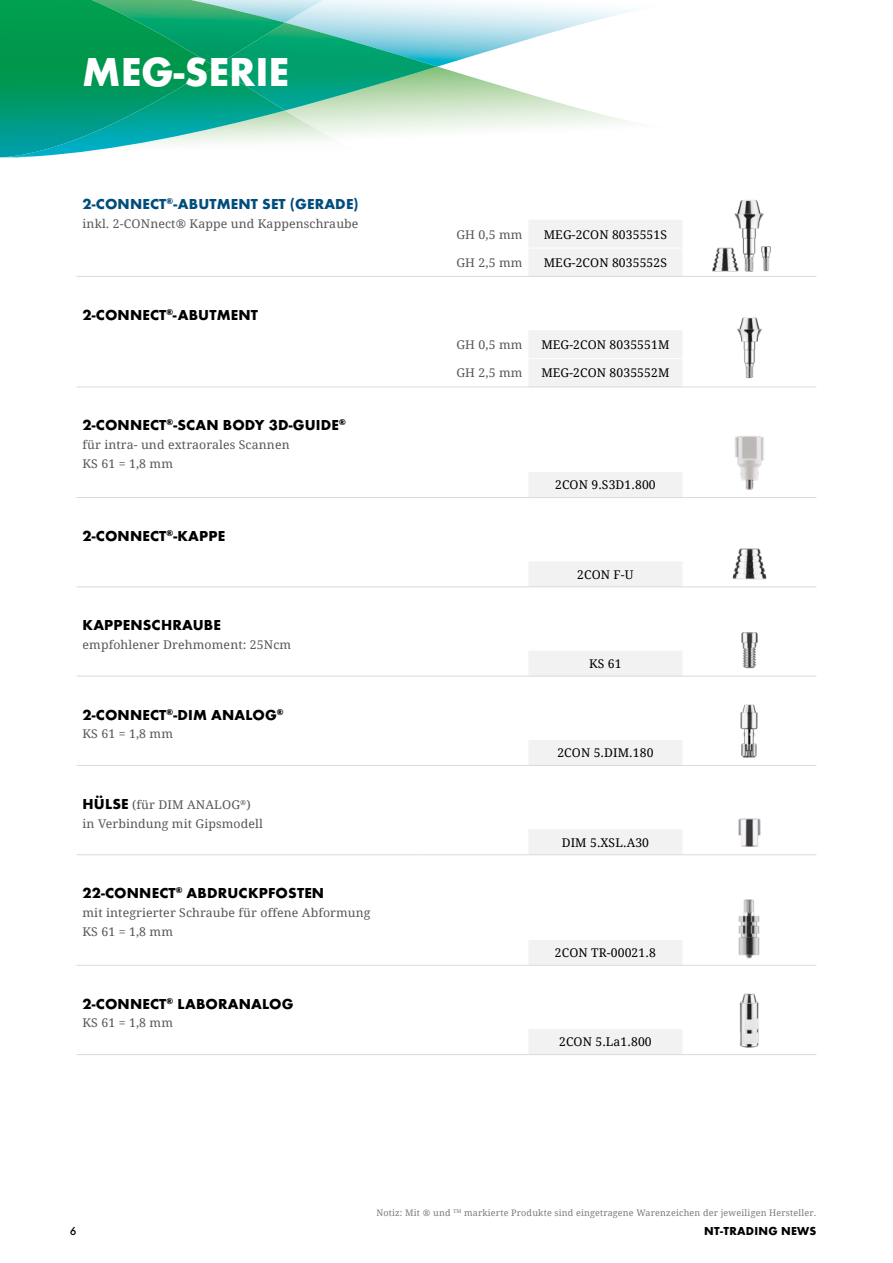
<style>
.page{position:relative;width:893px;height:1263px;background:#fff}
.page>*{position:absolute;margin:0;border:0;box-sizing:border-box;transform-origin:0 0}
.Master_Serie{font:700 42px "Futura";color:#fff}
.Tab_Artikelname{font:700 15px "Futura";letter-spacing:.01em;color:#000}
.Tab_Artikelgruppe{font:700 15px "Futura";letter-spacing:.01em;color:#004d7c}
.Tab_Beschreibung{font:12px "Droid Serif NT";letter-spacing:.01em;color:#575756}
.Tab_Artikelnummer{font:12px "Droid Serif NT";letter-spacing:.01em;color:#000}
.t1{font:700 12px "Futura";letter-spacing:.02em;color:#000}
.t2{font:500 12px "Futura";color:#000}
.t3{font:9px "Droid Serif NT";letter-spacing:.02em;color:#7c7b7b}
.s1{font-family:"Futura";font-weight:700;font-size:15px;color:#000}
</style>
<div class="page">
<svg style="left:528px;top:220px;width:154px;height:834px"></svg>
<hr style="left:77px;top:1054px;width:340px;height:1px;background:#dadada">
<hr style="left:528px;top:248px;width:154px;height:1px;background:#fff">
<hr style="left:528px;top:358px;width:154px;height:1px;background:#fff">
<hr style="left:77px;top:586px;width:340px;height:1px;background:#dadada">
<hr style="left:417px;top:586px;width:111px;height:1px;background:#dadada">
<hr style="left:528px;top:586px;width:154px;height:1px;background:#dadada">
<hr style="left:682px;top:586px;width:134px;height:1px;background:#dadada">
<hr style="left:77px;top:765px;width:340px;height:1px;background:#dadada">
<hr style="left:417px;top:765px;width:111px;height:1px;background:#dadada">
<hr style="left:528px;top:765px;width:154px;height:1px;background:#dadada">
<hr style="left:682px;top:765px;width:134px;height:1px;background:#dadada">
<hr style="left:77px;top:854px;width:340px;height:1px;background:#dadada">
<hr style="left:417px;top:854px;width:111px;height:1px;background:#dadada">
<hr style="left:528px;top:854px;width:154px;height:1px;background:#dadada">
<hr style="left:682px;top:854px;width:134px;height:1px;background:#dadada">
<hr style="left:77px;top:965px;width:340px;height:1px;background:#dadada">
<hr style="left:417px;top:965px;width:111px;height:1px;background:#dadada">
<hr style="left:528px;top:965px;width:154px;height:1px;background:#dadada">
<hr style="left:682px;top:965px;width:134px;height:1px;background:#dadada">
<hr style="left:417px;top:1054px;width:111px;height:1px;background:#dadada">
<hr style="left:528px;top:1054px;width:154px;height:1px;background:#dadada">
<hr style="left:682px;top:1054px;width:134px;height:1px;background:#dadada">
<hr style="left:77px;top:676px;width:340px;height:1px;background:#dadada">
<hr style="left:417px;top:676px;width:111px;height:1px;background:#dadada">
<hr style="left:528px;top:676px;width:154px;height:1px;background:#dadada">
<hr style="left:682px;top:676px;width:134px;height:1px;background:#dadada">
<hr style="left:77px;top:276px;width:340px;height:1px;background:#dadada">
<hr style="left:77px;top:387px;width:340px;height:1px;background:#dadada">
<hr style="left:77px;top:497px;width:340px;height:1px;background:#dadada">
<hr style="left:417px;top:276px;width:111px;height:1px;background:#dadada">
<hr style="left:528px;top:276px;width:154px;height:1px;background:#dadada">
<hr style="left:682px;top:276px;width:134px;height:1px;background:#dadada">
<hr style="left:417px;top:387px;width:111px;height:1px;background:#dadada">
<hr style="left:528px;top:387px;width:154px;height:1px;background:#dadada">
<hr style="left:682px;top:387px;width:134px;height:1px;background:#dadada">
<hr style="left:417px;top:497px;width:111px;height:1px;background:#dadada">
<hr style="left:528px;top:497px;width:154px;height:1px;background:#dadada">
<hr style="left:682px;top:497px;width:134px;height:1px;background:#dadada">
<svg style="left:215px;top:0;width:419px;height:133px"></svg>
<img style="left:285px;top:110px;width:62px;height:31px">
<img style="left:215px;top:67px;width:70px;height:76px">
<img style="left:0;top:0;width:215px;height:157px">
<img style="left:738px;top:818px;width:23px;height:29px">
<img style="left:740px;top:704px;width:18px;height:54px">
<img style="left:732px;top:548px;width:35px;height:32px">
<img style="left:741px;top:632px;width:17px;height:37px">
<img style="left:738px;top:899px;width:22px;height:60px">
<img style="left:735px;top:436px;width:29px;height:54px">
<img style="left:739px;top:993px;width:20px;height:55px">
<img style="left:737px;top:317px;width:25px;height:62px">
<img style="left:734px;top:200px;width:30px;height:72px">
<img style="left:712px;top:241px;width:30px;height:31px">
<img style="left:750px;top:241px;width:21px;height:31px">
<p class="Master_Serie" style="left:82px;top:46px;width:208px">MEG-SERIE</p>
<p class="Tab_Artikelgruppe" style="left:83px;top:195px;width:278px">2-CONNECT<sup>®</sup>-ABUTMENT SET (GERADE)</p>
<p class="Tab_Beschreibung" style="left:83px;top:217px;width:278px">inkl. 2-CONnect® Kappe und Kappenschraube</p>
<p class="Tab_Artikelname" style="left:83px;top:305px;width:177px">2-CONNECT<sup>®</sup>-ABUTMENT</p>
<p class="Tab_Artikelname" style="left:83px;top:416px;width:265px">2-CONNECT<sup>®</sup>-SCAN BODY 3D-GUIDE<sup>®</sup></p>
<p class="Tab_Beschreibung" style="left:83px;top:438px;width:209px">für intra- und extraorales Scannen</p>
<p class="Tab_Beschreibung" style="left:83px;top:457px;width:92px">KS 61 = 1,8 mm</p>
<p class="Tab_Artikelname" style="left:83px;top:527px;width:144px">2-CONNECT<sup>®</sup>-KAPPE</p>
<p class="Tab_Artikelname" style="left:83px;top:616px;width:140px">KAPPENSCHRAUBE</p>
<p class="Tab_Beschreibung" style="left:83px;top:638px;width:210px">empfohlener Drehmoment: 25Ncm</p>
<p class="Tab_Artikelname" style="left:83px;top:705px;width:203px">2-CONNECT<sup>®</sup>-DIM ANALOG<sup>®</sup></p>
<p class="Tab_Beschreibung" style="left:83px;top:727px;width:92px">KS 61 = 1,8 mm</p>
<p class="Tab_Beschreibung" style="left:83px;top:798px;width:170px"><span class="s1">HÜLSE</span> (für DIM ANALOG<sup>®</sup>)</p>
<p class="Tab_Beschreibung" style="left:83px;top:816px;width:182px">in Verbindung mit Gipsmodell</p>
<p class="Tab_Artikelname" style="left:83px;top:884px;width:243px">22-CONNECT<sup>®</sup> ABDRUCKPFOSTEN</p>
<p class="Tab_Beschreibung" style="left:83px;top:906px;width:290px">mit integrierter Schraube für offene Abformung</p>
<p class="Tab_Beschreibung" style="left:83px;top:924px;width:92px">KS 61 = 1,8 mm</p>
<p class="Tab_Artikelname" style="left:83px;top:994px;width:213px">2-CONNECT<sup>®</sup> LABORANALOG</p>
<p class="Tab_Beschreibung" style="left:83px;top:1016px;width:92px">KS 61 = 1,8 mm</p>
<p class="Tab_Beschreibung" style="left:456px;top:227px;width:68px">GH 0,5 mm</p>
<p class="Tab_Artikelnummer" style="left:544px;top:227px;width:125px">MEG-2CON 8035551S</p>
<p class="Tab_Beschreibung" style="left:456px;top:256px;width:68px">GH 2,5 mm</p>
<p class="Tab_Artikelnummer" style="left:544px;top:256px;width:125px">MEG-2CON 8035552S</p>
<p class="Tab_Beschreibung" style="left:456px;top:338px;width:68px">GH 0,5 mm</p>
<p class="Tab_Artikelnummer" style="left:541px;top:338px;width:130px">MEG-2CON 8035551M</p>
<p class="Tab_Beschreibung" style="left:456px;top:366px;width:68px">GH 2,5 mm</p>
<p class="Tab_Artikelnummer" style="left:541px;top:366px;width:130px">MEG-2CON 8035552M</p>
<p class="Tab_Artikelnummer" style="left:555px;top:478px;width:102px">2CON 9.S3D1.800</p>
<p class="Tab_Artikelnummer" style="left:577px;top:567px;width:58px">2CON F-U</p>
<p class="Tab_Artikelnummer" style="left:589px;top:657px;width:34px">KS 61</p>
<p class="Tab_Artikelnummer" style="left:557px;top:746px;width:98px">2CON 5.DIM.180</p>
<p class="Tab_Artikelnummer" style="left:562px;top:835px;width:89px">DIM 5.XSL.A30</p>
<p class="Tab_Artikelnummer" style="left:555px;top:946px;width:102px">2CON TR-00021.8</p>
<p class="Tab_Artikelnummer" style="left:559px;top:1035px;width:94px">2CON 5.La1.800</p>
<p class="t3" style="left:376px;top:1207px;width:442px">Notiz: Mit ® und <sup>TM</sup> markierte Produkte sind eingetragene Warenzeichen der jeweiligen Hersteller.</p>
<p class="t2" style="left:70px;top:1224px;width:8px">6</p>
<p class="t1" style="left:704px;top:1224px;width:114px">NT-TRADING NEWS</p>
</div>
